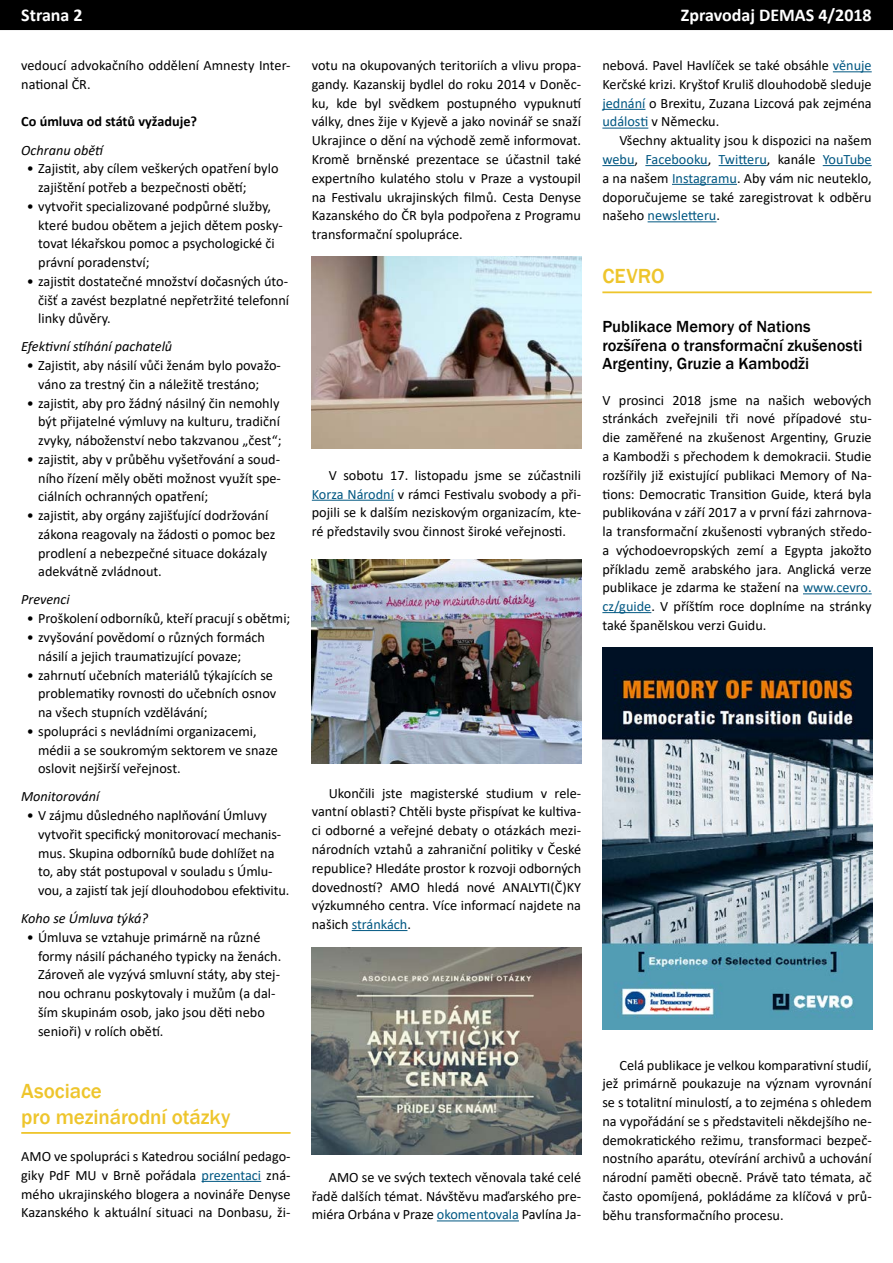
<style>
.page{position:relative;width:893px;height:1263px;background:#fff}
.page>*{position:absolute;margin:0;border:0;box-sizing:border-box;transform-origin:0 0}
.t1{font:500 21px/25.2px "Franklin Gothic";color:#eec52c}
.t2{font:700 18px "Calibri";color:#fff}
.t3{font:500 16.5px/18.8px "Franklin Gothic";color:#000}
.t4{font:14.25px/18.8px "Calibri";color:#000}
.t5{font:italic 14.25px "Calibri";color:#000}
.t6{font:700 14.25px "Calibri";color:#000}
.s1{color:#015782}
</style>
<div class="page">
<div style="left:1px;top:1px;width:891px;height:28px;background:#000"></div>
<div style="left:0;top:0;width:893px;height:30px;border:2px solid #000"></div>
<hr style="left:21px;top:1132px;width:270px;height:2px;background:#eec52c">
<hr style="left:202px;top:1181px;width:59px;height:1px;background:#015782">
<hr style="left:312px;top:500px;width:82px;height:1px;background:#015782">
<hr style="left:352px;top:930px;width:55px;height:1px;background:#015782">
<hr style="left:437px;top:1220px;width:82px;height:1px;background:#015782">
<hr style="left:833px;top:71px;width:39px;height:1px;background:#015782">
<hr style="left:602px;top:109px;width:43px;height:1px;background:#015782">
<hr style="left:602px;top:128px;width:46px;height:1px;background:#015782">
<hr style="left:602px;top:165px;width:32px;height:1px;background:#015782">
<hr style="left:645px;top:165px;width:63px;height:1px;background:#015782">
<hr style="left:719px;top:165px;width:48px;height:1px;background:#015782">
<hr style="left:823px;top:165px;width:49px;height:1px;background:#015782">
<hr style="left:672px;top:184px;width:65px;height:1px;background:#015782">
<hr style="left:648px;top:221px;width:68px;height:1px;background:#015782">
<hr style="left:602px;top:291px;width:270px;height:2px;background:#eec52c">
<hr style="left:803px;top:593px;width:69px;height:1px;background:#015782">
<hr style="left:602px;top:612px;width:49px;height:1px;background:#015782">
<img style="left:312px;top:256px;width:269px;height:192px">
<img style="left:312px;top:560px;width:269px;height:204px">
<img style="left:312px;top:947px;width:269px;height:207px">
<img style="left:602px;top:648px;width:270px;height:381px">
<p class="t2" style="left:21px;top:3px;width:63px">Strana 2</p>
<p class="t2" style="left:681px;top:3px;width:192px">Zpravodaj DEMAS 4/2018</p>
<p class="t4" style="left:21px;top:56px;width:271px">vedoucí advokačního oddělení Amnesty Inter&shy;national ČR.</p>
<p class="t6" style="left:21px;top:112px;width:177px">Co úmluva od států vyžaduje?</p>
<p class="t5" style="left:21px;top:140px;width:85px">Ochranu obětí</p>
<p class="t4" style="left:38px;top:159px;width:242px;text-indent:-11px">• Zajistit, aby cílem veškerých opatření bylo zajištění potřeb a bezpečnosti obětí;</p>
<p class="t4" style="left:38px;top:196px;width:246px;text-indent:-11px">• vytvořit specializované podpůrné služby, které budou obětem a jejich dětem posky&shy;tovat lékařskou pomoc a psychologické či právní poradenství;</p>
<p class="t4" style="left:38px;top:271px;width:252px;text-align:justify;text-indent:-11px">• zajistit dostatečné množství dočasných úto&shy;čišť a zavést bezplatné nepřetržité telefonní linky důvěry.</p>
<p class="t5" style="left:21px;top:337px;width:153px">Efektivní stíhání pachatelů</p>
<p class="t4" style="left:38px;top:356px;width:244px;text-indent:-11px">• Zajistit, aby násilí vůči ženám bylo považo&shy;váno za trestný čin a náležitě trestáno;</p>
<p class="t4" style="left:38px;top:393px;width:245px;text-indent:-11px">• zajistit, aby pro žádný násilný čin nemohly být přijatelné výmluvy na kulturu, tradiční zvyky, náboženství nebo takzvanou „čest“;</p>
<p class="t4" style="left:38px;top:449px;width:244px;text-align:justify;text-indent:-11px">• zajistit, aby v průběhu vyšetřování a soud&shy;ního řízení měly oběti možnost využít spe&shy;ciálních ochranných opatření;</p>
<p class="t4" style="left:38px;top:506px;width:239px;text-indent:-11px">• zajistit, aby orgány zajišťující dodržování zákona reagovaly na žádosti o pomoc bez prodlení a nebezpečné situace dokázaly adekvátně zvládnout.</p>
<p class="t5" style="left:21px;top:590px;width:50px">Prevenci</p>
<p class="t4" style="left:27px;top:609px;width:265px">• Proškolení odborníků, kteří pracují s obětmi;</p>
<p class="t4" style="left:38px;top:627px;width:228px;text-indent:-11px">• zvyšování povědomí o různých formách násilí a jejich traumatizující povaze;</p>
<p class="t4" style="left:38px;top:665px;width:240px;text-indent:-11px">• zahrnutí učebních materiálů týkajících se problematiky rovnosti do učebních osnov na všech stupních vzdělávání;</p>
<p class="t4" style="left:38px;top:721px;width:241px;text-indent:-11px">• spolupráci s nevládními organizacemi, médii a se soukromým sektorem ve snaze oslovit nejširší veřejnost.</p>
<p class="t5" style="left:21px;top:787px;width:80px">Monitorování</p>
<p class="t4" style="left:38px;top:806px;width:253px;text-indent:-11px">• V zájmu důsledného naplňování Úmluvy vytvořit specifický monitorovací mechanis&shy;mus. Skupina odborníků bude dohlížet na to, aby stát postupoval v souladu s Úmlu&shy;vou, a zajistí tak její dlouhodobou efektivitu.</p>
<p class="t5" style="left:21px;top:908px;width:128px">Koho se Úmluva týká?</p>
<p class="t4" style="left:38px;top:927px;width:245px;text-indent:-11px">• Úmluva se vztahuje primárně na různé formy násilí páchaného typicky na ženách.<br>Zároveň ale vyzývá smluvní státy, aby stej&shy;nou ochranu poskytovaly i mužům (a dal&shy;ším skupinám osob, jako jsou děti nebo senioři) v rolích obětí.</p>
<p class="t4" style="left:312px;top:56px;width:271px;text-align:justify">votu na okupovaných teritoriích a vlivu propa&shy;gandy. Kazanskij bydlel do roku 2014 v Doněc&shy;ku, kde byl svědkem postupného vypuknutí války, dnes žije v Kyjevě a jako novinář se snaží Ukrajince o dění na východě země informovat.<br>Kromě brněnské prezentace se účastnil také expertního kulatého stolu v Praze a vystoupil na Festivalu ukrajinských filmů. Cesta Denyse Kazanského do ČR byla podpořena z Programu transformační spolupráce.</p>
<p class="t4" style="left:602px;top:56px;width:271px;text-align:justify">nebová. Pavel Havlíček se také obsá hle <span class="s1">vě nuje </span>Kerčské krizi. Kryštof Kruliš dlouhodobě sleduje <span class="s1">jednání</span> o Brexitu, Zuzana Lizcová pak zejména <span class="s1">události</span> v Německu.</p>
<p class="t4" style="left:602px;top:131px;width:271px;text-align:justify;text-indent:17px">Všechny aktuality jsou k dispozici na našem <span class="s1">webu</span>, <span class="s1">Facebooku</span>, <span class="s1">Twitteru</span>, kaná le <span class="s1">YouTube </span>a na našem <span class="s1">Instagramu</span>. Aby vá m nic neuteklo, doporučujeme se také zaregistrovat k odbě ru našeho <span class="s1">newsletteru</span>.</p>
<h1 class="t1" style="left:602px;top:264px;width:64px">CEVRO</h1>
<p class="t3" style="left:602px;top:317px;width:262px">Publikace Memory of Nations rozšířena o transformační zkušenosti<br>Argentiny, Gruzie a Kambodži</p>
<p class="t4" style="left:602px;top:390px;width:271px;text-align:justify">V prosinci 2018 jsme na našich webových stránkách zveřejnili tři nové případové stu&shy;die zaměřené na zkušenost Argentiny, Gruzie a Kambodži s přechodem k demokracii. Studie rozšířily již existující publikaci Memory of Na&shy;tions: Democratic Transition Guide, která byla publikována v září 2017 a v první fázi zahrnova&shy;la transformační zkušenosti vybraných středo&shy;a východoevropských zemí a Egypta jakožto příkladu země arabského jara. Anglická verze publikace je zdarma ke stažení na <span class="s1">www.cevro. cz/guide</span>. V příštím roce doplníme na stránky také španělskou verzi Guidu.</p>
<p class="t4" style="left:312px;top:465px;width:271px;text-align:justify;text-indent:17px">V sobotu 17. listopadu jsme se zúčastnili <span class="s1">Korza Národní</span> v rámci Festivalu svobody a při&shy;pojili se k dalším neziskovým organizacím, kte&shy;ré představily svou činnost široké veřejnosti.</p>
<p class="t4" style="left:312px;top:783px;width:271px;text-align:justify;text-indent:17px">Ukončili jste magisterské studium v rele&shy;vantní oblasti? Chtěli byste přispívat ke kultiva&shy;ci odborné a veřejné debaty o otázkách mezi&shy;národních vztahů a zahraniční politiky v České republice? Hledáte prostor k rozvoji odborných dovedností? AMO hledá nové ANALYTI(Č)KY výzkumného centra. Více informací najdete na našich <span class="s1">stránkách</span>.</p>
<h1 class="t1" style="left:21px;top:1079px;width:211px">Asociace<br>pro mezinárodní otázky</h1>
<p class="t4" style="left:21px;top:1146px;width:271px;text-align:justify">AMO ve spolupráci s Katedrou sociální pedago&shy;giky PdF MU v Brně pořádala <span class="s1">prezentaci</span> zná&shy;mého ukrajinského blogera a novináře Denyse Kazanského k aktuální situaci na Donbasu, ži-</p>
<p class="t4" style="left:312px;top:1167px;width:271px;text-indent:17px">AMO se ve svých textech věnovala také celé řadě dalších témat. Návštěvu maďarského pre&shy;miéra Orbána v Praze <span class="s1">okomentovala</span> Pavlína Ja-</p>
<p class="t4" style="left:602px;top:1055px;width:271px;text-align:justify;text-indent:17px">Celá publikace je velkou komparativní studií, jež primárně poukazuje na význam vyrovnání se s totalitní minulostí, a to zejména s ohledem na vypořádání se s představiteli někdejšího ne&shy;demokratického režimu, transformaci bezpeč&shy;nostního aparátu, otevírání archivů a uchování národní paměti obecně. Právě tato témata, ač často opomíjená, pokládáme za klíčová v prů&shy;běhu transformačního procesu.</p>
</div>
